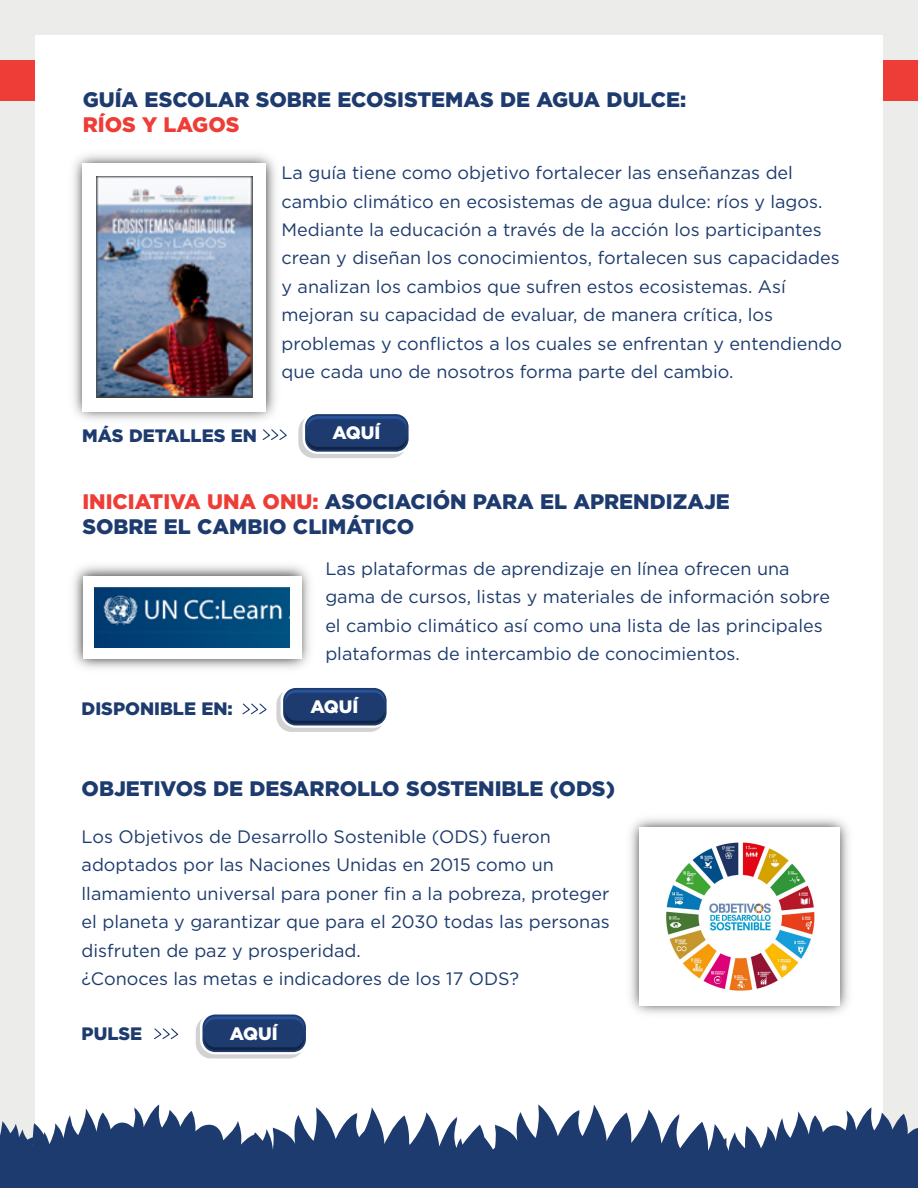
<style>
.page{position:relative;width:918px;height:1188px;background:#ececeb}
.page>*{position:absolute;margin:0;border:0;box-sizing:border-box;transform-origin:0 0}
.t1{font:900 21px/25.2px "Gotham";color:#1d3b6e}
.t2{font:900 21px "Gotham";color:#ee3d36}
.t3{font:18px/28.5px "Gotham";color:#1d3b6e}
.t4{font:900 18px "Gotham";color:#1d3b6e}
.t5{font:900 18px "Gotham";color:#fff}
.s1{color:#ee3d36}
</style>
<div class="page">
<div style="left:0;top:61px;width:918px;height:40px;background:#ee3d36"></div>
<div style="left:35px;top:35px;width:848px;height:1117px;background:#fff"></div>
<svg style="left:0;top:1104px;width:918px;height:84px;fill:#1d3b6e"></svg>
<div style="left:298px;top:416px;width:109px;height:42px;background:#d3d2d3;border-radius:15px"></div>
<div style="left:303px;top:411px;width:108px;height:43px;background:#fff;border-radius:15px"></div>
<svg style="left:319px;top:414px;width:90px;height:38px;background:#254273"></svg>
<div style="left:276px;top:689px;width:109px;height:43px;background:#d3d2d3;border-radius:15px"></div>
<div style="left:281px;top:685px;width:108px;height:43px;background:#fff;border-radius:15px"></div>
<svg style="left:283px;top:688px;width:104px;height:38px;background:#2d4775"></svg>
<svg style="left:242px;top:712px;width:22px;height:3px"></svg>
<div style="left:196px;top:1016px;width:108px;height:43px;background:linear-gradient(to right,#d7d6d7,#dcdbdc);border-radius:15px"></div>
<svg style="left:200px;top:1012px;width:108px;height:42px"></svg>
<svg style="left:202px;top:1015px;width:104px;height:37px;background:#254273"></svg>
<svg style="left:154px;top:1028px;width:25px;height:12px"></svg>
<img style="left:73px;top:565px;width:281px;height:147px">
<div style="left:83px;top:576px;width:218px;height:82px;background:#fff"></div>
<img style="left:94px;top:587px;width:196px;height:60px">
<img style="left:630px;top:818px;width:219px;height:196px">
<div style="left:639px;top:827px;width:201px;height:178px;background:#fff"></div>
<img style="left:666px;top:842px;width:149px;height:149px">
<img style="left:73px;top:154px;width:246px;height:304px">
<div style="left:83px;top:163px;width:183px;height:248px;background:#fff"></div>
<img style="left:96px;top:177px;width:157px;height:220px">
<p class="t1" style="left:83px;top:86px;width:605px">GUÍA ESCOLAR SOBRE ECOSISTEMAS DE AGUA DULCE:</p>
<p class="t2" style="left:83px;top:110px;width:158px">RÍOS Y LAGOS</p>
<p class="t3" style="left:282px;top:158px;width:562px">La guía tiene como objetivo fortalecer las enseñanzas del cambio climático en ecosistemas de agua dulce: ríos y lagos.<br>Mediante la educación a través de la acción los participantes crean y diseñan los conocimientos, fortalecen sus capacidades y analizan los cambios que sufren estos ecosistemas. Así mejoran su capacidad de evaluar, de manera crítica, los problemas y conflictos a los cuales se enfrentan y entendiendo que cada uno de nosotros forma parte del cambio.</p>
<p class="t4" style="left:82px;top:423px;width:176px">MÁS DETALLES EN</p>
<p class="t5" style="left:332px;top:420px;width:49px">AQUÍ</p>
<p class="t1" style="left:82px;top:489px;width:649px"><span class="s1">INICIATIVA UNA ONU:</span> ASOCIACIÓN PARA EL APRENDIZAJE<br>SOBRE EL CAMBIO CLIMÁTICO</p>
<p class="t3" style="left:325px;top:554px;width:506px">Las plataformas de aprendizaje en línea ofrecen una gama de cursos, listas y materiales de información sobre el cambio climático así como una lista de las principales plataformas de intercambio de conocimientos.</p>
<p class="t4" style="left:82px;top:697px;width:153px">DISPONIBLE EN:</p>
<p class="t5" style="left:310px;top:694px;width:49px">AQUÍ</p>
<p class="t1" style="left:82px;top:775px;width:535px">OBJETIVOS DE DESARROLLO SOSTENIBLE (ODS)</p>
<p class="t3" style="left:82px;top:822px;width:530px">Los Objetivos de Desarrollo Sostenible (ODS) fueron adoptados por las Naciones Unidas en 2015 como un llamamiento universal para poner fin a la pobreza, proteger el planeta y garantizar que para el 2030 todas las personas disfruten de paz y prosperidad.<br>¿Conoces las metas e indicadores de los 17 ODS?</p>
<p class="t4" style="left:82px;top:1022px;width:62px">PULSE</p>
<p class="t5" style="left:230px;top:1021px;width:49px">AQUÍ</p>
</div>
